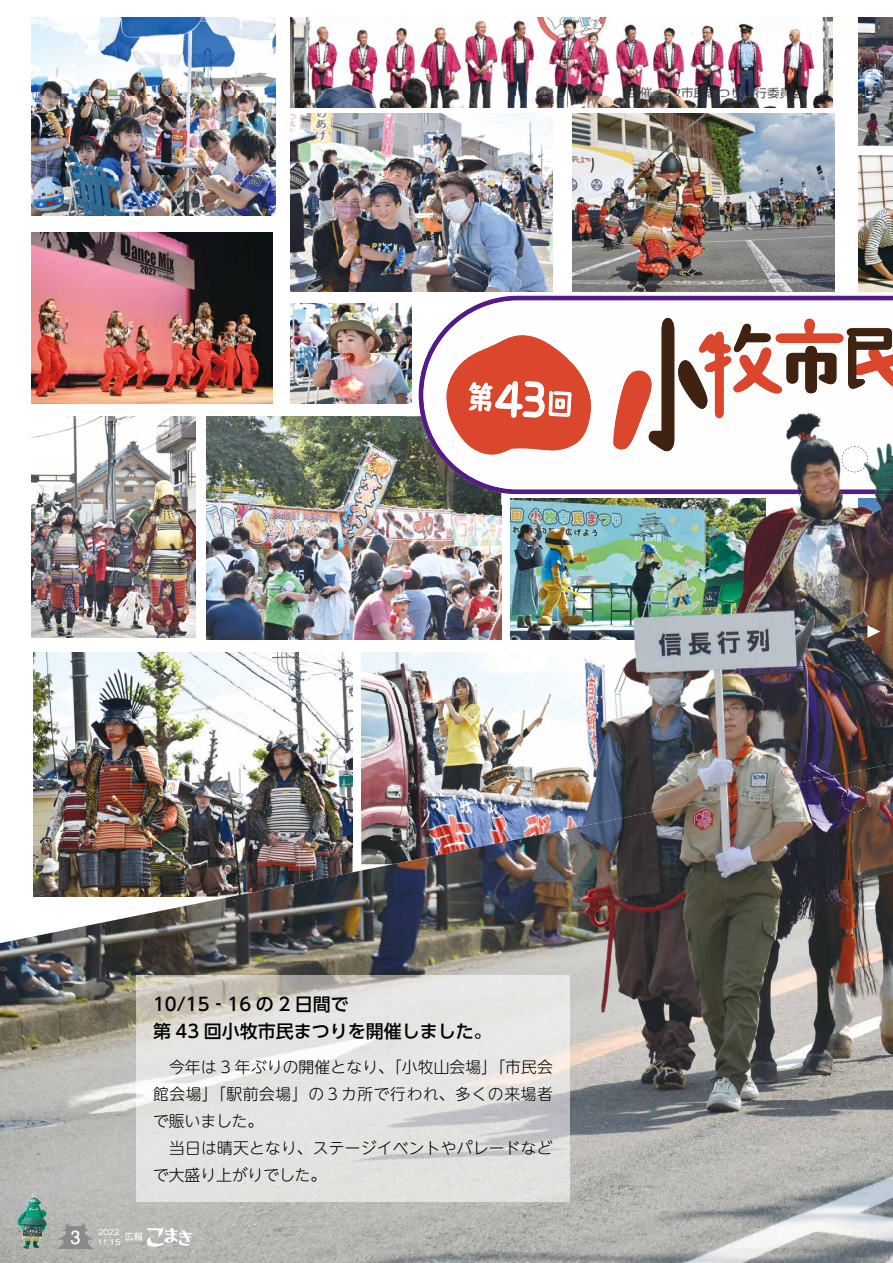
<style>
.page{position:relative;width:893px;height:1263px;background:#fff}
.page>*{position:absolute;margin:0;border:0;box-sizing:border-box;transform-origin:0 0}
.t1{font:500 18px/27px "UD Shin Go Pro";color:#000}
.t2{font:700 18px "Futo Go B101 Pro";color:#fff}
.t3{font:300 15.75px/27px "UD Shin M Go Pro";letter-spacing:.015em;color:#000}
.t4{font:9px "UD Shin Go Pro";color:#fff}
.t5{font:500 8.25px/9.9px "Gothic BBB Pro";color:#fff}
</style>
<div class="page">
<img style="left:32px;top:18px;width:243px;height:78px">
<img style="left:858px;top:18px;width:35px;height:78px">
<img style="left:291px;top:18px;width:542px;height:78px">
<img style="left:31px;top:96px;width:21px;height:801px">
<img style="left:275px;top:96px;width:560px;height:53px">
<img style="left:263px;top:149px;width:52px;height:255px">
<img style="left:526px;top:291px;width:52px;height:5px">
<img style="left:789px;top:149px;width:104px;height:147px">
<img style="left:52px;top:232px;width:211px;height:1px">
<img style="left:315px;top:291px;width:211px;height:17px">
<img style="left:578px;top:291px;width:211px;height:5px">
<img style="left:368px;top:308px;width:51px;height:96px">
<img style="left:52px;top:403px;width:211px;height:63px">
<img style="left:315px;top:403px;width:53px;height:1px">
<img style="left:206px;top:466px;width:4px;height:174px">
<img style="left:501px;top:494px;width:392px;height:25px">
<img style="left:473px;top:519px;width:52px;height:121px">
<img style="left:736px;top:519px;width:157px;height:255px">
<img style="left:210px;top:639px;width:263px;height:1px">
<img style="left:525px;top:639px;width:211px;height:39px">
<img style="left:644px;top:678px;width:92px;height:96px">
<img style="left:52px;top:896px;width:53px;height:1px">
<img style="left:291px;top:114px;width:262px;height:177px">
<img style="left:511px;top:498px;width:255px;height:141px">
<img style="left:32px;top:96px;width:243px;height:120px">
<img style="left:207px;top:416px;width:212px;height:45px">
<img style="left:207px;top:461px;width:245px;height:44px">
<img style="left:452px;top:494px;width:49px;height:11px">
<img style="left:207px;top:505px;width:294px;height:134px">
<img style="left:32px;top:233px;width:241px;height:170px">
<img style="left:33px;top:652px;width:320px;height:196px">
<img style="left:33px;top:848px;width:213px;height:48px">
<img style="left:246px;top:848px;width:53px;height:21px">
<img style="left:299px;top:848px;width:54px;height:21px">
<img style="left:858px;top:155px;width:35px;height:136px">
<img style="left:858px;top:96px;width:35px;height:50px">
<img style="left:572px;top:114px;width:262px;height:177px">
<img style="left:419px;top:296px;width:474px;height:198px">
<img style="left:291px;top:96px;width:542px;height:11px">
<img style="left:32px;top:416px;width:164px;height:222px">
<img style="left:361px;top:652px;width:283px;height:159px">
<img style="left:361px;top:811px;width:47px;height:53px">
<img style="left:408px;top:811px;width:47px;height:5px">
<img style="left:455px;top:811px;width:48px;height:5px">
<img style="left:503px;top:811px;width:47px;height:5px">
<img style="left:550px;top:811px;width:47px;height:5px">
<img style="left:597px;top:811px;width:33px;height:5px">
<img style="left:858px;top:498px;width:35px;height:171px">
<img style="left:291px;top:304px;width:120px;height:99px">
<svg style="left:446px;top:334px;width:146px;height:124px"></svg>
<img style="left:495px;top:381px;width:50px;height:37px">
<img style="left:549px;top:391px;width:23px;height:26px">
<img style="left:630px;top:774px;width:210px;height:439px">
<img style="left:840px;top:764px;width:53px;height:127px">
<img style="left:367px;top:816px;width:264px;height:197px">
<img style="left:105px;top:869px;width:263px;height:144px">
<img style="left:0;top:922px;width:105px;height:341px">
<img style="left:105px;top:1013px;width:52px;height:250px">
<img style="left:526px;top:1013px;width:105px;height:250px">
<img style="left:157px;top:1201px;width:369px;height:62px">
<img style="left:630px;top:1213px;width:174px;height:50px">
<img style="left:136px;top:976px;width:434px;height:225px">
<img style="left:804px;top:891px;width:89px;height:372px">
<svg style="left:613px;top:318px;width:280px;height:154px"></svg>
<svg style="left:842px;top:786px;width:26px;height:26px"></svg>
<svg style="left:867px;top:625px;width:13px;height:13px"></svg>
<svg style="left:57px;top:1223px;width:37px;height:26px"></svg>
<svg style="left:147px;top:1228px;width:45px;height:19px"></svg>
<img style="left:17px;top:1192px;width:30px;height:57px">
<p class="t1" style="left:153px;top:990px;width:340px">10/15‐16 の 2 日間で<br>第 43 回小牧市民まつりを開催しました。</p>
<p class="t3" style="left:153px;top:1053px;width:401px">　今年は 3 年ぶりの開催となり、「小牧山会場」「市民会館会場」「駅前会場」の３カ所で行われ、多くの来場者で賑いました。<br>　当日は晴天となり、ステージイベントやパレードなどで大盛り上がりでした。</p>
<p class="t2" style="left:70px;top:1223px;width:12px">3</p>
<p class="t5" style="left:97px;top:1226px;width:24px">2022<br>11.15</p>
<p class="t4" style="left:125px;top:1230px;width:19px">広報</p>
</div>
